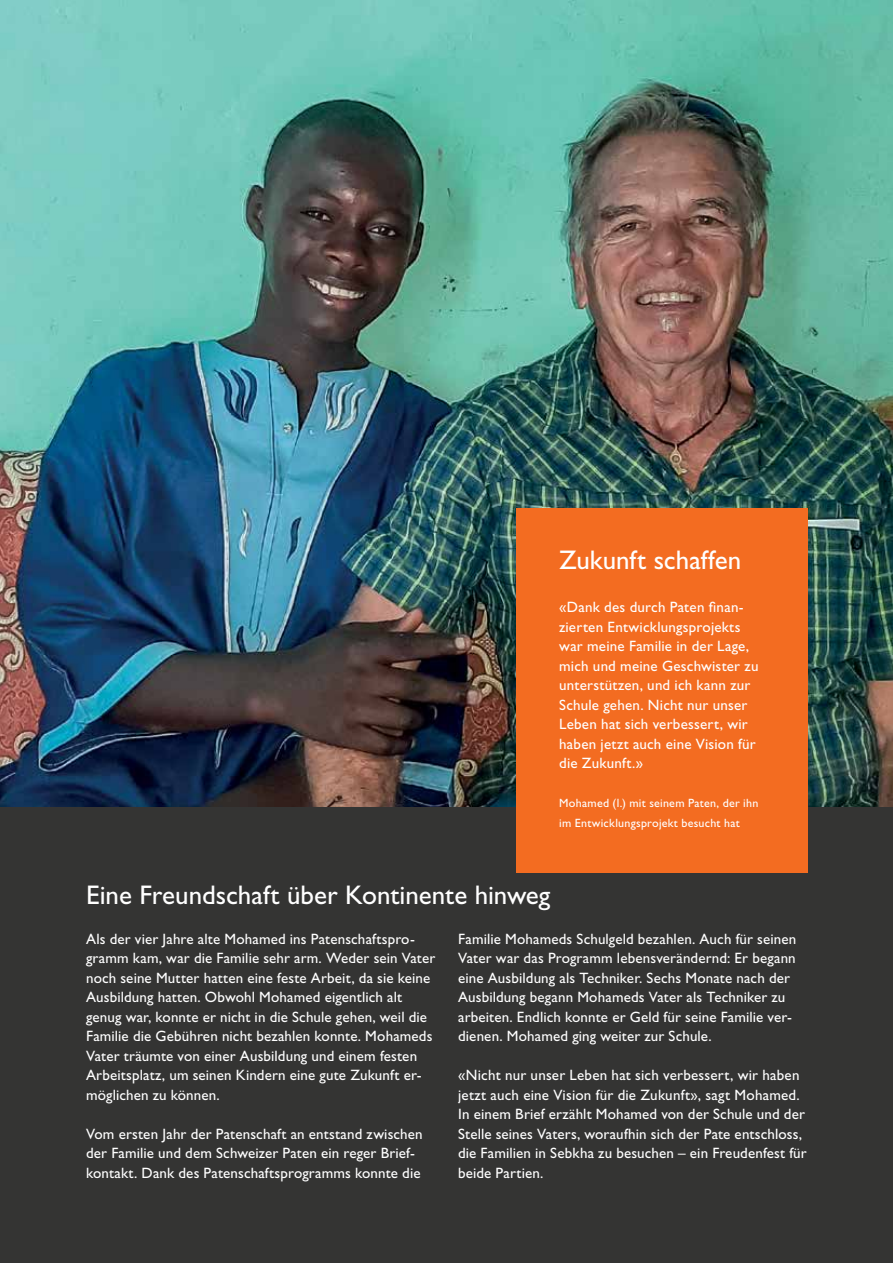
<style>
.page{position:relative;width:893px;height:1263px;background:#fff}
.page>*{position:absolute;margin:0;border:0;box-sizing:border-box;transform-origin:0 0}
.t1{font:27px "Gill Sans Std";color:#fff}
.t2{font:15px/19.5px "Gill Sans Std";letter-spacing:.01em;color:#fff}
.t3{font:12px/19.5px "Gill Sans Std";letter-spacing:.02em;color:#fff}
</style>
<div class="page">
<img style="left:0;top:0;width:893px;height:807px">
<div style="left:0;top:807px;width:893px;height:456px;background:#343433"></div>
<div style="left:517px;top:508px;width:291px;height:364px;background:#f36c21"></div>
<h1 class="t1" style="left:559px;top:544px;width:184px">Zukunft schaffen</h1>
<p class="t2" style="left:559px;top:598px;width:201px">«Dank des durch Paten finan&shy;zierten Entwicklungsprojekts war meine Familie in der Lage, mich und meine Geschwister zu unterstützen, und ich kann zur<br>Schule gehen. Nicht nur unser<br>Leben hat sich verbessert, wir haben jetzt auch eine Vision für die Zukunft.»</p>
<p class="t3" style="left:559px;top:794px;width:201px">Mohamed (l.) mit seinem Paten, der ihn im Entwicklungsprojekt besucht hat</p>
<h1 class="t1" style="left:86px;top:879px;width:466px">Eine Freundschaft über Kontinente hinweg</h1>
<p class="t2" style="left:86px;top:929px;width:351px">Als der vier Jahre alte Mohamed ins Patenschaftspro&shy;gramm kam, war die Familie sehr arm. Weder sein Vater noch seine Mutter hatten eine feste Arbeit, da sie keine Ausbildung hatten. Obwohl Mohamed eigentlich alt genug war, konnte er nicht in die Schule gehen, weil die Familie die Gebühren nicht bezahlen konnte. Mohameds Vater träumte von einer Ausbildung und einem festen Arbeitsplatz, um seinen Kindern eine gute Zukunft er&shy;möglichen zu können.</p>
<p class="t2" style="left:86px;top:1124px;width:338px">Vom ersten Jahr der Patenschaft an entstand zwischen der Familie und dem Schweizer Paten ein reger Brief&shy;kontakt. Dank des Patenschaftsprogramms konnte die</p>
<p class="t2" style="left:458px;top:929px;width:340px">Familie Mohameds Schulgeld bezahlen. Auch für seinen Vater war das Programm lebensverändernd: Er begann eine Ausbildung als Techniker. Sechs Monate nach der Ausbildung begann Mohameds Vater als Techniker zu arbeiten. Endlich konnte er Geld für seine Familie ver&shy;dienen. Mohamed ging weiter zur Schule.</p>
<p class="t2" style="left:458px;top:1066px;width:350px">«Nicht nur unser Leben hat sich verbessert, wir haben jetzt auch eine Vision für die Zukunft», sagt Mohamed.<br>In einem Brief erzählt Mohamed von der Schule und der Stelle seines Vaters, woraufhin sich der Pate entschloss, die Familien in Sebkha zu besuchen – ein Freudenfest für beide Partien.</p>
</div>
